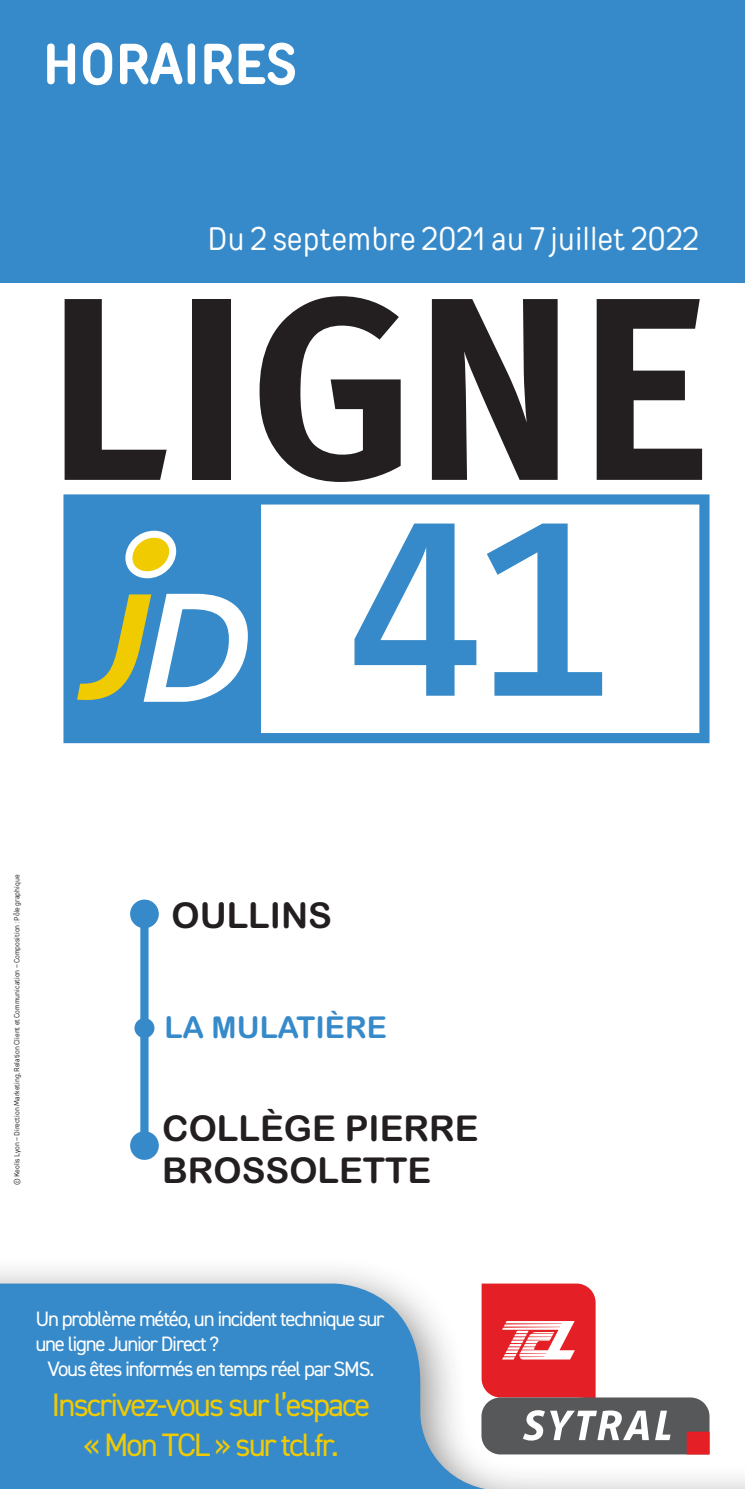
<style>
.page{position:relative;width:745px;height:1489px;background:#fff}
.page>*{position:absolute;margin:0;border:0;box-sizing:border-box;transform-origin:0 0}
.t1{font:700 225px "Confluence";color:#378ac9}
.t2{font:700 57.5px "TT Rounds Condensed";color:#fff}
.t3{font:35.5px/42.8px "Arial Rounded MT Bold";color:#231f20}
.periode_couv{font:32.5px "DIN2014";letter-spacing:-.06em;color:#f0cb02}
.periode_couv-2{font:32.5px "TT Rounds Condensed";color:#fff}
.t4{font:30.25px "Arial Rounded MT Bold";color:#378ac9}
.periode_couv-3{font:20.75px/25px "DIN2014";letter-spacing:-.06em;color:#fff}
.environnement{font:7.5px "TT Rounds Condensed";color:#231f20}
</style>
<div class="page">
<svg style="left:63px;top:494px;width:646px;height:249px"></svg>
<div style="left:71px;top:501px;width:189px;height:238px;background:#378ac9"></div>
<svg style="left:125px;top:530px;width:51px;height:48px"></svg>
<svg style="left:77px;top:594px;width:171px;height:107px"></svg>
<div style="left:0;top:0;width:744px;height:282px;background:#378ac9"></div>
<div style="left:140px;top:913px;width:8px;height:232px;background:#378ac9"></div>
<div style="left:130px;top:899px;width:29px;height:29px;background:#378ac9;border-radius:50%"></div>
<div style="left:130px;top:1131px;width:29px;height:28px;background:#378ac9;border-radius:50%"></div>
<div style="left:134px;top:1018px;width:20px;height:20px;background:#378ac9;border-radius:50%"></div>
<div style="left:0;top:1254px;width:744px;height:234px;background:#231f20;opacity:.5"></div>
<svg style="left:0;top:1283px;width:744px;height:205px;fill:#378ac9"></svg>
<svg style="left:65px;top:299px;width:101px;height:181px"></svg>
<div style="left:193px;top:299px;width:38px;height:181px;background:#231f20"></div>
<svg style="left:259px;top:296px;width:141px;height:186px"></svg>
<svg style="left:431px;top:299px;width:126px;height:181px"></svg>
<svg style="left:596px;top:299px;width:105px;height:181px"></svg>
<p class="t2" style="left:43px;top:25px;width:255px">HORAIRES</p>
<p class="periode_couv-2" style="left:207px;top:217px;width:493px">Du 2 septembre 2021 au 7 juillet 2022</p>
<p class="t1" style="left:351px;top:465px;width:260px">41</p>
<p class="environnement" style="left:12px;top:1184px;width:312px;rotate:-90deg">© Keolis Lyon – Direction Marketing, Relation Client et Communication – Composition : Pôle graphique</p>
<p class="t3" style="left:171px;top:893px;width:162px">OULLINS</p>
<p class="t4" style="left:164px;top:1009px;width:223px">LA MULATIÈRE</p>
<p class="t3" style="left:162px;top:1106px;width:317px">COLLÈGE PIERRE<br>BROSSOLETTE</p>
<p class="periode_couv-3" style="left:35px;top:1305px;width:350px">Un problème météo, un incident technique sur une ligne Junior Direct ?</p>
<p class="periode_couv-3" style="left:48px;top:1355px;width:328px">Vous êtes informés en temps réel par SMS.</p>
<p class="periode_couv" style="left:52px;top:1384px;width:320px">Inscrivez-vous sur l’espace</p>
<p class="periode_couv" style="left:83px;top:1424px;width:257px">« Mon TCL » sur tcl.fr.</p>
</div>
